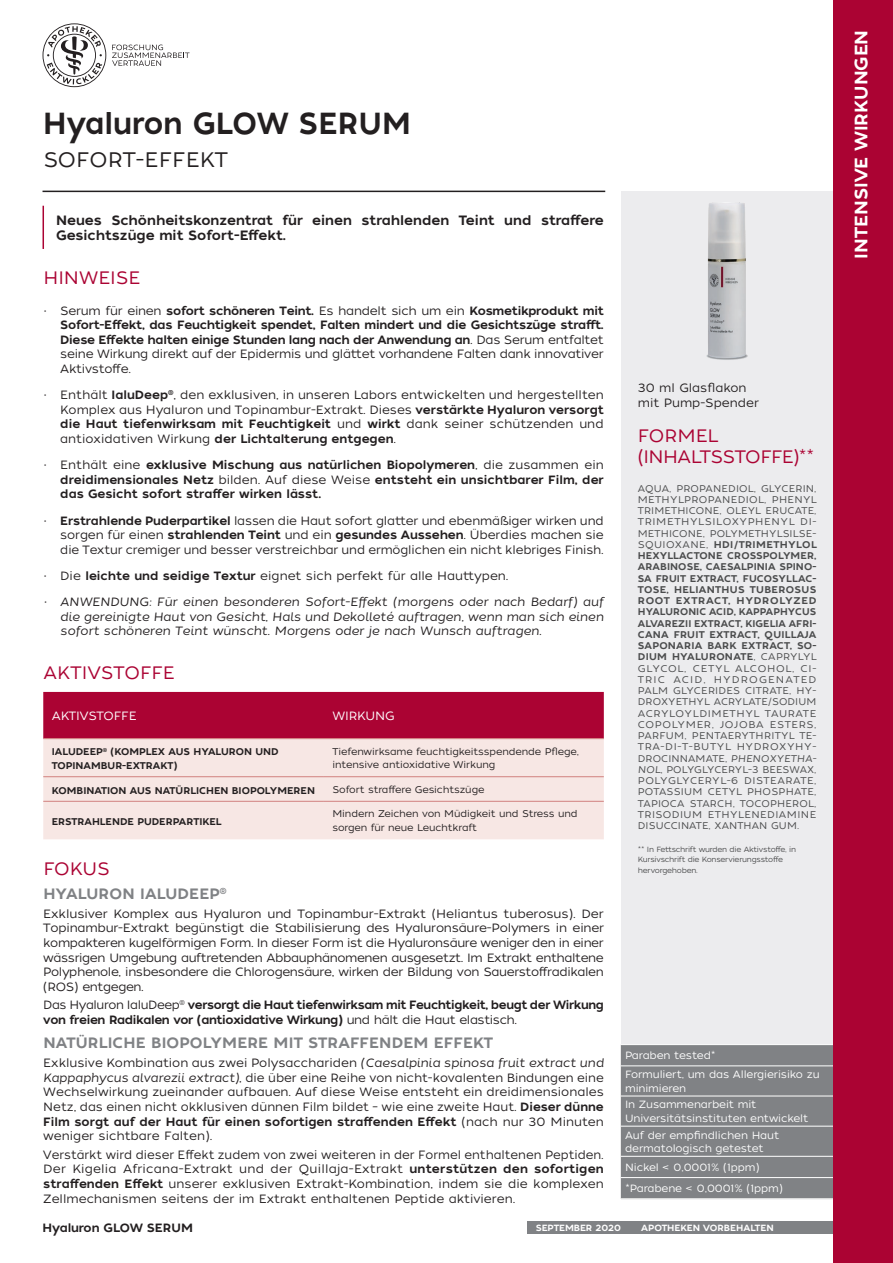
<style>
.page{position:relative;width:893px;height:1263px;background:#fff}
.page>*{position:absolute;margin:0;border:0;box-sizing:border-box;transform-origin:0 0}
.NOME_PRODOTTO{font:30.45px "Tide Sans 500 Dudette";color:#231f20;scale:.95 1}
.ATTIVO_PRODOTTO{font:21px "Tide Sans 300 Lil Kahuna";letter-spacing:.01em;color:#231f20}
.TITOLI{font:18px "Tide Sans 300 Lil Kahuna";letter-spacing:-.005em;color:#ab0333}
.TITOLI-2{font:18px/21px "Tide Sans 300 Lil Kahuna";letter-spacing:-.025em;color:#ab0333}
.t1{font:18px "Tide Sans 500 Dudette";color:#fff}
.FOCUS_BOLD{font:15px "Tide Sans 500 Dudette";letter-spacing:.01em;color:#808285}
.DESCRIZIONE_PRIMARIA{font:13.5px/15.8px "Tide Sans 500 Dudette";color:#231f20}
.FOCUS{font:12px/14.5px "Tide Sans 300 Lil Kahuna";color:#231f20;text-align:justify}
.FOCUS-2{font:12px/14.5px "Tide Sans 500 Dudette";letter-spacing:-.03em;color:#231f20;text-align:justify}
.t2{font:italic 12px/14.5px "Tide Sans 300 Lil Kahuna";color:#231f20;text-align:justify}
.CONTENUTO_FLACONE{font:12px/14.5px "Tide Sans 300 Lil Kahuna";color:#231f20}
.TAB_REGULAR_BIANCO{font:12px "Tide Sans 300 Lil Kahuna";letter-spacing:-.01em;color:#fff}
.PIE_PAGINA{font:12px "Tide Sans 500 Dudette";letter-spacing:-.01em;color:#231f20}
.TABELLA_PARABENI{font:10.5px/13.5px "Tide Sans 300 Lil Kahuna";letter-spacing:-.01em;color:#fff}
.INCI{font:9.75px/11.2px "Tide Sans 300 Lil Kahuna";letter-spacing:.045em;color:#4b4c4d;text-align:justify}
.TAB_REGULAR_NERO{font:9.75px/13.5px "Tide Sans 300 Lil Kahuna";letter-spacing:-.01em;color:#231f20}
.TAB_BOLD_NERO{font:9.75px/13.5px "Tide Sans 500 Dudette";color:#231f20}
.t3{font:9px "Tide Sans 500 Dudette";color:#fff}
.INCI-2{font:7.5px/10.5px "Tide Sans 300 Lil Kahuna";letter-spacing:-.03em;color:#4b4c4d}
.s1{font-family:"Tide Sans 300 Lil Kahuna"}
.s2{font-family:"Tide Sans 500 Dudette"}
.s3{font-style:italic}
</style>
<div class="page">
<div style="left:621px;top:191px;width:212px;height:1008px;background:#ececee"></div>
<hr style="left:43px;top:191px;width:562px;height:1px;background:#231f20">
<div style="left:527px;top:1221px;width:306px;height:12px;background:#808285"></div>
<svg style="left:112px;top:45px;width:78px;height:21px"></svg>
<svg style="left:43px;top:23px;width:63px;height:64px"></svg>
<div style="left:43px;top:692px;width:561px;height:46px;background:#ab0333"></div>
<div style="left:43px;top:739px;width:561px;height:100px;background:#f7e7e4"></div>
<hr style="left:43px;top:206px;width:1px;height:43px;background:#ab0333">
<hr style="left:43px;top:738px;width:281px;height:1px;background:#d1817f">
<hr style="left:324px;top:738px;width:280px;height:1px;background:#d1817f">
<hr style="left:43px;top:776px;width:281px;height:1px;background:#d1817f">
<hr style="left:324px;top:776px;width:280px;height:1px;background:#d1817f">
<hr style="left:43px;top:801px;width:281px;height:1px;background:#d1817f">
<hr style="left:324px;top:801px;width:280px;height:1px;background:#d1817f">
<img style="left:706px;top:202px;width:42px;height:158px">
<div style="left:621px;top:1045px;width:212px;height:153px;background:#808285"></div>
<hr style="left:621px;top:1065px;width:212px;height:1px;background:#fff">
<hr style="left:621px;top:1096px;width:212px;height:1px;background:#fff">
<hr style="left:621px;top:1044px;width:212px;height:1px;background:#fff">
<hr style="left:621px;top:1126px;width:212px;height:1px;background:#fff">
<hr style="left:621px;top:1156px;width:212px;height:1px;background:#fff">
<hr style="left:621px;top:1198px;width:212px;height:1px;background:#fff">
<hr style="left:621px;top:1177px;width:212px;height:1px;background:#fff">
<div style="left:833px;top:0;width:60px;height:1263px;background:#ab0333"></div>
<p class="NOME_PRODOTTO" style="left:43px;top:104px;width:389px">Hyaluron GLOW SERUM</p>
<p class="ATTIVO_PRODOTTO" style="left:43px;top:147px;width:186px">SOFORT-EFFEKT</p>
<p class="DESCRIZIONE_PRIMARIA" style="left:56px;top:212px;width:549px">Neues Schönheitskonzentrat für einen strahlenden Teint und straffere<br>Gesichtszüge mit Sofort-Effekt.</p>
<p class="TITOLI" style="left:43px;top:266px;width:98px">HINWEISE</p>
<p class="FOCUS-2" style="left:60px;top:304px;width:545px;text-indent:-17px"><span class="s1">• Serum für einen</span> sofort schöneren Teint. <span class="s1">Es handelt sich um ein</span> Kosmetikprodukt mit Sofort-Effekt, das Feuchtigkeit spendet, Falten mindert und die Gesichtszüge strafft.<br>Diese Effekte halten einige Stunden lang nach der Anwendung an<span class="s1">. Das Serum entfaltet seine Wirkung direkt auf der Epidermis und glättet vorhandene Falten dank innovativer Aktivstoffe.</span></p>
<p class="FOCUS" style="left:60px;top:388px;width:545px;text-indent:-17px">• Enthält <span class="s2">IaluDeep</span><sup>®</sup>, den exklusiven, in unseren Labors entwickelten und hergestellten Komplex aus Hyaluron und Topinambur-Extrakt. Dieses <span class="s2">verstärkte Hyaluron versorgt die Haut tiefenwirksam mit Feuchtigkeit</span> und <span class="s2">wirkt</span> dank seiner schützenden und antioxidativen Wirkung <span class="s2">der Lichtalterung entgegen</span>.</p>
<p class="FOCUS-2" style="left:60px;top:458px;width:545px;text-indent:-17px"><span class="s1">• Enthält eine</span> exklusive Mischung aus natürlichen Biopolymeren<span class="s1">, die zusammen ein </span>dreidimensionales Netz <span class="s1">bilden. Auf diese Weise</span> entsteht ein unsichtbarer Film, der das Gesicht sofort straffer wirken lässt.</p>
<p class="FOCUS" style="left:60px;top:513px;width:545px;text-indent:-17px">• <span class="s2">Erstrahlende Puderpartikel</span> lassen die Haut sofort glatter und ebenmäßiger wirken und sorgen für einen <span class="s2">strahlenden Teint</span> und ein <span class="s2">gesundes Aussehen</span>. Überdies machen sie die Textur cremiger und besser verstreichbar und ermöglichen ein nicht klebriges Finish.</p>
<p class="FOCUS" style="left:43px;top:569px;width:467px">• Die <span class="s2">leichte und seidige Textur</span> eignet sich perfekt für alle Hauttypen.</p>
<p class="t2" style="left:60px;top:595px;width:545px;text-indent:-17px">• ANWENDUNG: Für einen besonderen Sofort-Effekt (morgens oder nach Bedarf) auf die gereinigte Haut von Gesicht, Hals und Dekolleté auftragen, wenn man sich einen sofort schöneren Teint wünscht. Morgens oder je nach Wunsch auftragen.</p>
<p class="TITOLI" style="left:43px;top:661px;width:133px">AKTIVSTOFFE</p>
<p class="TAB_REGULAR_BIANCO" style="left:52px;top:708px;width:86px">AKTIVSTOFFE</p>
<p class="TAB_REGULAR_BIANCO" style="left:332px;top:708px;width:64px">WIRKUNG</p>
<p class="TAB_BOLD_NERO" style="left:52px;top:746px;width:228px">IALUDEEP<sup>®</sup> (KOMPLEX AUS HYALURON UND<br>TOPINAMBUR-EXTRAKT)</p>
<p class="TAB_REGULAR_NERO" style="left:332px;top:745px;width:248px">Tiefenwirksame feuchtigkeitsspendende Pflege, intensive antioxidative Wirkung</p>
<p class="TAB_BOLD_NERO" style="left:52px;top:784px;width:265px">KOMBINATION AUS NATÜRLICHEN BIOPOLYMEREN</p>
<p class="TAB_REGULAR_NERO" style="left:332px;top:783px;width:154px">Sofort straffere Gesichtszüge</p>
<p class="TAB_BOLD_NERO" style="left:52px;top:815px;width:171px">ERSTRAHLENDE PUDERPARTIKEL</p>
<p class="TAB_REGULAR_NERO" style="left:332px;top:807px;width:247px">Mindern Zeichen von Müdigkeit und Stress und sorgen für neue Leuchtkraft</p>
<p class="TITOLI" style="left:43px;top:857px;width:68px">FOKUS</p>
<p class="FOCUS_BOLD" style="left:43px;top:884px;width:185px">HYALURON IALUDEEP<sup>®</sup></p>
<p class="FOCUS" style="left:43px;top:907px;width:562px">Exklusiver Komplex aus Hyaluron und Topinambur-Extrakt (Heliantus tuberosus). Der Topinambur-Extrakt begünstigt die Stabilisierung des Hyaluronsäure-Polymers in einer kompakteren kugelförmigen Form. In dieser Form ist die Hyaluronsäure weniger den in einer wässrigen Umgebung auftretenden Abbauphänomenen ausgesetzt. Im Extrakt enthaltene Polyphenole, insbesondere die Chlorogensäure, wirken der Bildung von Sauerstoffradikalen (ROS) entgegen.</p>
<p class="FOCUS-2" style="left:43px;top:998px;width:562px"><span class="s1">Das Hyaluron IaluDeep</span><sup>®</sup> versorgt die Haut tiefenwirksam mit Feuchtigkeit, beugt der Wirkung von freien Radikalen vor (antioxidative Wirkung) <span class="s1">und hält die Haut elastisch.</span></p>
<p class="FOCUS_BOLD" style="left:43px;top:1033px;width:451px">NATÜRLICHE BIOPOLYMERE MIT STRAFFENDEM EFFEKT</p>
<p class="FOCUS" style="left:43px;top:1056px;width:562px">Exklusive Kombination aus zwei Polysacchariden <span class="s3">(Caesalpinia spinosa fruit extract und Kappaphycus alvarezii extract)</span>, die über eine Reihe von nicht-kovalenten Bindungen eine Wechselwirkung zueinander aufbauen. Auf diese Weise entsteht ein dreidimensionales Netz, das einen nicht okklusiven dünnen Film bildet – wie eine zweite Haut. <span class="s2">Dieser dünne Film sorgt auf der Haut für einen sofortigen straffenden Effekt</span> (nach nur 30 Minuten weniger sichtbare Falten).</p>
<p class="FOCUS" style="left:43px;top:1148px;width:562px">Verstärkt wird dieser Effekt zudem von zwei weiteren in der Formel enthaltenen Peptiden.<br>Der Kigelia Africana-Extrakt und der Quillaja-Extrakt <span class="s2">unterstützen den sofortigen straffenden Effekt</span> unserer exklusiven Extrakt-Kombination, indem sie die komplexen Zellmechanismen seitens der im Extrakt enthaltenen Peptide aktivieren.</p>
<p class="CONTENUTO_FLACONE" style="left:638px;top:381px;width:123px">30 ml Glasflakon mit Pump-Spender</p>
<p class="TITOLI-2" style="left:638px;top:425px;width:178px">FORMEL (INHALTSSTOFFE)**</p>
<p class="INCI" style="left:638px;top:483px;width:180px">AQUA, PROPANEDIOL, GLYCERIN, METHYLPROPANEDIOL, PHENYL TRIMETHICONE, OLEYL ERUCATE, TRIMETHYLSILOXYPHENYL DI-METHICONE, POLYMETHYLSILSE-SQUIOXANE, <span class="s2">HDI/TRIMETHYLOL HEXYLLACTONE CROSSPOLYMER, ARABINOSE, CAESALPINIA SPINO-SA FRUIT EXTRACT, FUCOSYLLAC-TOSE, HELIANTHUS TUBEROSUS ROOT EXTRACT, HYDROLYZED HYALURONIC ACID, KAPPAPHYCUS ALVAREZII EXTRACT, KIGELIA AFRI-CANA FRUIT EXTRACT, QUILLAJA SAPONARIA BARK EXTRACT, SO-DIUM HYALURONATE</span>, CAPRYLYL GLYCOL, CETYL ALCOHOL, CI-TRIC ACID, HYDROGENATED PALM GLYCERIDES CITRATE, HY-DROXYETHYL ACRYLATE/SODIUM ACRYLOYLDIMETHYL TAURATE COPOLYMER, JOJOBA ESTERS, PARFUM, PENTAERYTHRITYL TE-TRA-DI-T-BUTYL HYDROXYHY-DROCINNAMATE, <span class="s3">PHENOXYETHA-NOL</span>, POLYGLYCERYL-3 BEESWAX, POLYGLYCERYL-6 DISTEARATE, POTASSIUM CETYL PHOSPHATE, TAPIOCA STARCH, TOCOPHEROL, TRISODIUM ETHYLENEDIAMINE DISUCCINATE, XANTHAN GUM.</p>
<p class="INCI-2" style="left:638px;top:844px;width:160px">** In Fettschrift wurden die Aktivstoffe, in<br>Kursivschrift die Konservierungsstoffe hervorgehoben.</p>
<p class="TABELLA_PARABENI" style="left:625px;top:1049px;width:92px">Paraben tested*</p>
<p class="TABELLA_PARABENI" style="left:625px;top:1068px;width:196px">Formuliert, um das Allergierisiko zu minimieren</p>
<p class="TABELLA_PARABENI" style="left:625px;top:1098px;width:185px">In Zusammenarbeit mit<br>Universitätsinstituten entwickelt</p>
<p class="TABELLA_PARABENI" style="left:625px;top:1128px;width:156px">Auf der empfindlichen Haut dermatologisch getestet</p>
<p class="TABELLA_PARABENI" style="left:625px;top:1161px;width:136px">Nickel &lt; 0,0001% (1ppm)</p>
<p class="TABELLA_PARABENI" style="left:625px;top:1182px;width:159px">*Parabene &lt; 0,0001% (1ppm)</p>
<p class="PIE_PAGINA" style="left:43px;top:1220px;width:152px">Hyaluron GLOW SERUM</p>
<p class="t3" style="left:536px;top:1221px;width:87px">SEPTEMBER 2020</p>
<p class="t3" style="left:641px;top:1221px;width:134px">APOTHEKEN VORBEHALTEN</p>
<h3 class="t1" style="left:849px;top:259px;width:230px;rotate:-90deg">INTENSIVE WIRKUNGEN</h3>
</div>
